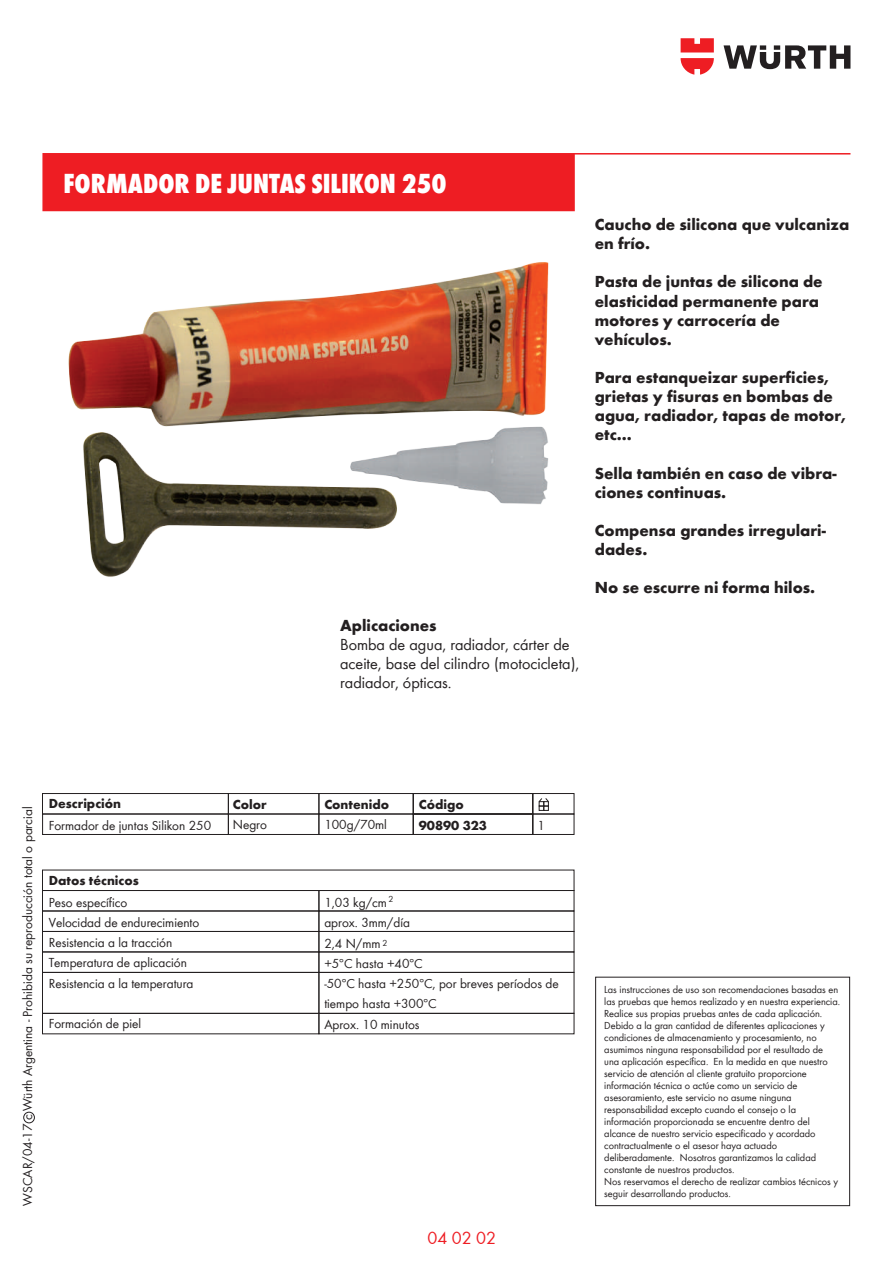
<style>
.page{position:relative;width:893px;height:1263px;background:#fff}
.page>*{position:absolute;margin:0;border:0;box-sizing:border-box;transform-origin:0 0}
.t1{font:28.5px "Wuerth Extra Bold Cond Caps";color:#fff}
.t2{font:18px "Wuerth Global";color:#ee1d23}
.t3{font:700 16.5px/19px "Wuerth Global";color:#231f20}
.t4{font:16.5px/19px "Wuerth Global";color:#231f20}
.t5{font:13.5px/20.2px "Wuerth Global";color:#231f20}
.t6{font:700 13.5px "Wuerth";color:#231f20}
.t7{font:700 13.5px "Wuerth Global";color:#231f20}
.t8{font:10.5px/12px "Wuerth";color:#231f20}
.t9{font:9px "Wuerth";color:#231f20}
</style>
<div class="page">
<div style="left:319px;top:972px;width:255px;height:42px;border:1px solid #231f20"></div>
<div style="left:42px;top:972px;width:277px;height:42px;border:1px solid #231f20"></div>
<div style="left:319px;top:951px;width:255px;height:22px;border:1px solid #231f20"></div>
<div style="left:42px;top:951px;width:277px;height:22px;border:1px solid #231f20"></div>
<div style="left:319px;top:931px;width:255px;height:21px;border:1px solid #231f20"></div>
<div style="left:42px;top:931px;width:277px;height:21px;border:1px solid #231f20"></div>
<div style="left:319px;top:911px;width:255px;height:21px;border:1px solid #231f20"></div>
<div style="left:42px;top:911px;width:277px;height:21px;border:1px solid #231f20"></div>
<div style="left:319px;top:890px;width:255px;height:21px;border:1px solid #231f20"></div>
<div style="left:42px;top:890px;width:277px;height:21px;border:1px solid #231f20"></div>
<div style="left:42px;top:870px;width:532px;height:21px;border:1px solid #231f20"></div>
<div style="left:228px;top:814px;width:91px;height:21px;border:1px solid #231f20"></div>
<div style="left:228px;top:793px;width:91px;height:21px;border:1px solid #231f20"></div>
<div style="left:42px;top:814px;width:187px;height:21px;border:1px solid #231f20"></div>
<div style="left:319px;top:814px;width:95px;height:21px;border:1px solid #231f20"></div>
<div style="left:532px;top:814px;width:42px;height:21px;border:1px solid #231f20"></div>
<div style="left:413px;top:814px;width:120px;height:21px;border:1px solid #231f20"></div>
<div style="left:532px;top:793px;width:42px;height:21px;border:1px solid #231f20"></div>
<div style="left:319px;top:793px;width:95px;height:21px;border:1px solid #231f20"></div>
<svg style="left:538px;top:798px;width:11px;height:13px"></svg>
<div style="left:413px;top:793px;width:120px;height:21px;border:1px solid #231f20"></div>
<div style="left:42px;top:793px;width:187px;height:21px;border:1px solid #231f20"></div>
<svg style="left:724px;top:45px;width:126px;height:24px"></svg>
<svg style="left:681px;top:38px;width:33px;height:37px"></svg>
<div style="left:42px;top:153px;width:533px;height:58px;background:#ee1d23"></div>
<hr style="left:574px;top:153px;width:276px;height:2px;background:#ee1d23">
<div style="left:23px;top:1112px;width:12px;height:11px;border:1px solid #231f20;border-radius:50%"></div>
<img style="left:68px;top:262px;width:481px;height:315px">
<div style="left:595px;top:977px;width:255px;height:229px;border:1px solid #231f20"></div>
<h1 class="t1" style="left:63px;top:163px;width:385px">FORMADOR DE JUNTAS SILIKON 250</h1>
<h3 class="t3" style="left:340px;top:616px;width:98px">Aplicaciones</h3>
<h3 class="t4" style="left:340px;top:635px;width:241px">Bomba de agua, radiador, cárter de aceite, base del cilindro (motocicleta), radiador, ópticas.</h3>
<h3 class="t3" style="left:595px;top:215px;width:256px">Caucho de silicona que vulcaniza en frío.</h3>
<h3 class="t3" style="left:595px;top:272px;width:229px">Pasta de juntas de silicona de elasticidad permanente para motores y carrocería de vehículos.</h3>
<h3 class="t3" style="left:595px;top:368px;width:253px">Para estanqueizar superficies, grietas y fisuras en bombas de agua, radiador, tapas de motor, etc...</h3>
<h3 class="t3" style="left:595px;top:463px;width:243px">Sella también en caso de vibra&shy;ciones continuas.</h3>
<h3 class="t3" style="left:595px;top:521px;width:233px">Compensa grandes irregulari&shy;dades.</h3>
<h3 class="t3" style="left:595px;top:578px;width:222px">No se escurre ni forma hilos.</h3>
<p class="t5" style="left:17px;top:1205px;width:400px;rotate:-90deg">WSCAR/04-17 c Würth Argentina - Prohibida su reproducción total o parcial</p>
<p class="t6" style="left:49px;top:794px;width:74px">Descripción</p>
<p class="t6" style="left:324px;top:794px;width:66px">Contenido</p>
<p class="t6" style="left:419px;top:794px;width:47px">Código</p>
<p class="t6" style="left:233px;top:794px;width:35px">Color</p>
<p class="t5" style="left:49px;top:815px;width:164px">Formador de juntas Silikon 250</p>
<p class="t5" style="left:324px;top:814px;width:64px">100g/70ml</p>
<p class="t5" style="left:233px;top:814px;width:36px">Negro</p>
<p class="t7" style="left:419px;top:818px;width:70px">90890 323</p>
<p class="t5" style="left:537px;top:816px;width:9px">1</p>
<p class="t6" style="left:49px;top:870px;width:92px">Datos técnicos</p>
<p class="t5" style="left:49px;top:892px;width:152px">Peso específico<br>Velocidad de endurecimiento<br>Resistencia a la tracción<br>Temperatura de aplicación<br>Resistencia a la temperatura</p>
<p class="t5" style="left:49px;top:1013px;width:94px">Formación de piel</p>
<p class="t9" style="left:388px;top:893px;width:6px">2</p>
<p class="t5" style="left:324px;top:892px;width:236px">1,03 kg/cm<br>aprox. 3mm/día<br>2,4 N/mm<br>+5ºC hasta +40ºC<br>-50ºC hasta +250ºC, por breves períodos de tiempo hasta +300ºC<br>Aprox. 10 minutos</p>
<p class="t9" style="left:383px;top:936px;width:6px">2</p>
<h2 class="t2" style="left:427px;top:1227px;width:70px">04 02 02</h2>
<p class="t8" style="left:604px;top:983px;width:237px">Las instrucciones de uso son recomendaciones basadas en las pruebas que hemos realizado y en nuestra experiencia.<br>Realice sus propias pruebas antes de cada aplicación.<br>Debido a la gran cantidad de diferentes aplicaciones y condiciones de almacenamiento y procesamiento, no asumimos ninguna responsabilidad por el resultado de una aplicación específica. En la medida en que nuestro servicio de atención al cliente gratuito proporcione información técnica o actúe como un servicio de asesoramiento, este servicio no asume ninguna responsabilidad excepto cuando el consejo o la información proporcionada se encuentre dentro del alcance de nuestro servicio especificado y acordado contractualmente o el asesor haya actuado deliberadamente. Nosotros garantizamos la calidad constante de nuestros productos.<br>Nos reservamos el derecho de realizar cambios técnicos y seguir desarrollando productos.</p>
</div>
